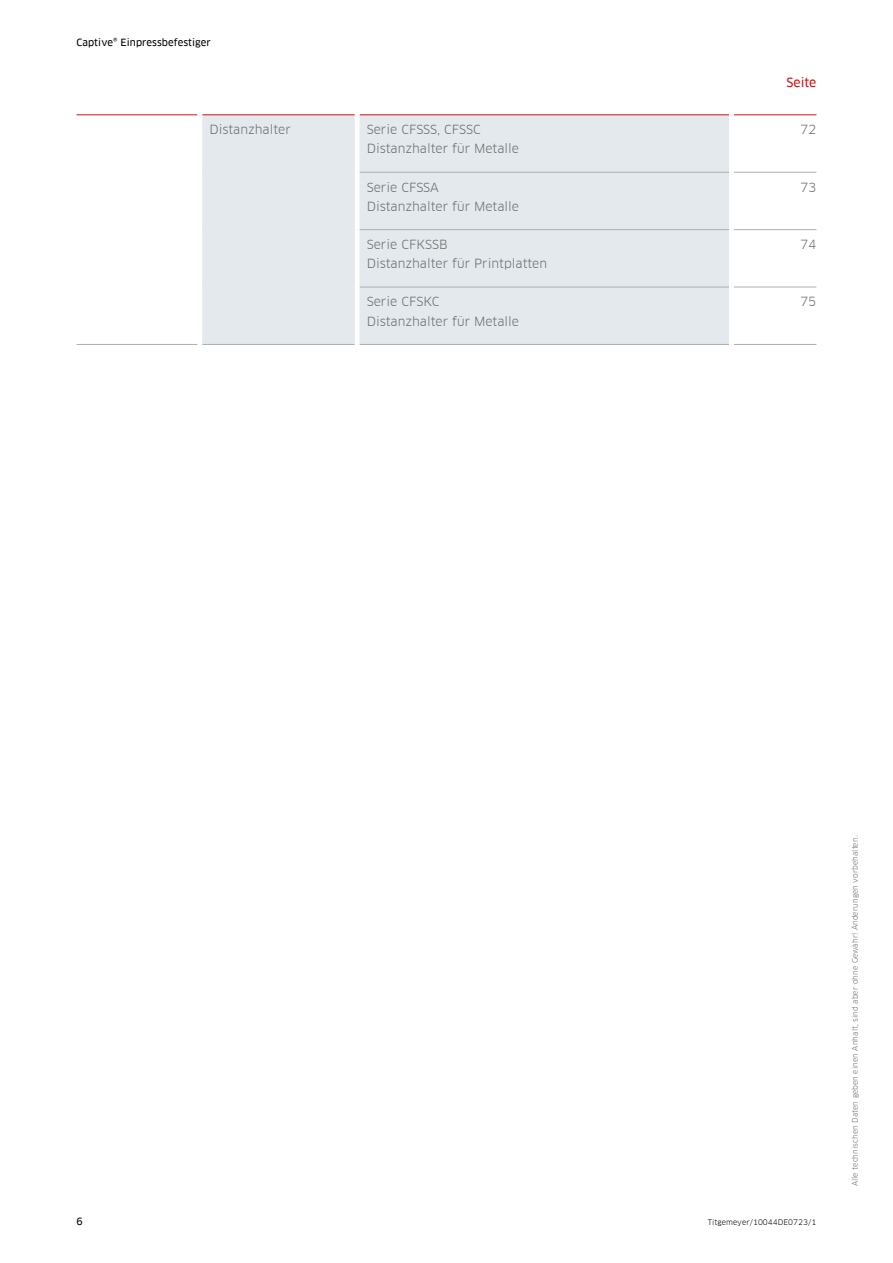
<style>
.page{position:relative;width:893px;height:1263px;background:#fff}
.page>*{position:absolute;margin:0;border:0;box-sizing:border-box;transform-origin:0 0}
.t1{font:12.3px/19.2px "Clan Offc Pro";color:#6b6e6e}
.t2{font:12.3px "Clan Offc Pro News";color:#d40f14}
.t3{font:9.75px "Clan Offc Pro News";letter-spacing:.01em;color:#000}
.t4{font:7.5px "Clan Offc Pro";letter-spacing:.01em;color:#6b6e6e}
.t5{font:7.5px "Clan Offc Pro";letter-spacing:.01em;color:#000}
</style>
<div class="page">
<div style="left:202px;top:116px;width:527px;height:228px;background:#e3e9ec"></div>
<hr style="left:77px;top:344px;width:120px;height:1px;background:#acafb2">
<hr style="left:202px;top:344px;width:153px;height:1px;background:#acafb2">
<hr style="left:77px;top:115px;width:120px;height:1px;background:#d40f14">
<hr style="left:202px;top:115px;width:153px;height:1px;background:#d40f14">
<hr style="left:360px;top:115px;width:369px;height:1px;background:#d40f14">
<hr style="left:734px;top:115px;width:82px;height:1px;background:#d40f14">
<hr style="left:360px;top:172px;width:369px;height:1px;background:#acafb2">
<hr style="left:734px;top:172px;width:82px;height:1px;background:#acafb2">
<hr style="left:360px;top:229px;width:369px;height:1px;background:#acafb2">
<hr style="left:734px;top:229px;width:82px;height:1px;background:#acafb2">
<hr style="left:360px;top:287px;width:369px;height:1px;background:#acafb2">
<hr style="left:734px;top:287px;width:82px;height:1px;background:#acafb2">
<hr style="left:360px;top:344px;width:369px;height:1px;background:#acafb2">
<hr style="left:734px;top:344px;width:82px;height:1px;background:#acafb2">
<div style="left:355px;top:115px;width:5px;height:57px;background:#fff"></div>
<div style="left:355px;top:172px;width:5px;height:58px;background:#fff"></div>
<div style="left:355px;top:230px;width:5px;height:57px;background:#fff"></div>
<div style="left:355px;top:287px;width:5px;height:58px;background:#fff"></div>
<p class="t3" style="left:77px;top:37px;width:136px">Captive® Einpressbefestiger</p>
<p class="t2" style="left:786px;top:75px;width:31px">Seite</p>
<p class="t1" style="left:209px;top:120px;width:83px">Distanzhalter</p>
<p class="t1" style="left:367px;top:120px;width:154px">Serie CFSSS, CFSSC<br>Distanzhalter für Metalle</p>
<p class="t1" style="left:800px;top:120px;width:18px">72</p>
<p class="t1" style="left:367px;top:177px;width:154px">Serie CFSSA<br>Distanzhalter für Metalle</p>
<p class="t1" style="left:800px;top:177px;width:18px">73</p>
<p class="t1" style="left:367px;top:235px;width:182px">Serie CFKSSB<br>Distanzhalter für Printplatten</p>
<p class="t1" style="left:800px;top:235px;width:18px">74</p>
<p class="t1" style="left:367px;top:292px;width:154px">Serie CFSKC<br>Distanzhalter für Metalle</p>
<p class="t1" style="left:800px;top:292px;width:18px">75</p>
<p class="t3" style="left:77px;top:1215px;width:8px">6</p>
<p class="t5" style="left:708px;top:1217px;width:110px">Titgemeyer/10044DE0723/1</p>
<p class="t4" style="left:850px;top:1186px;width:352px;rotate:-90deg">Alle technischen Daten geben einen Anhalt, sind aber ohne Gewähr! Änderungen vorbehalten.</p>
</div>
